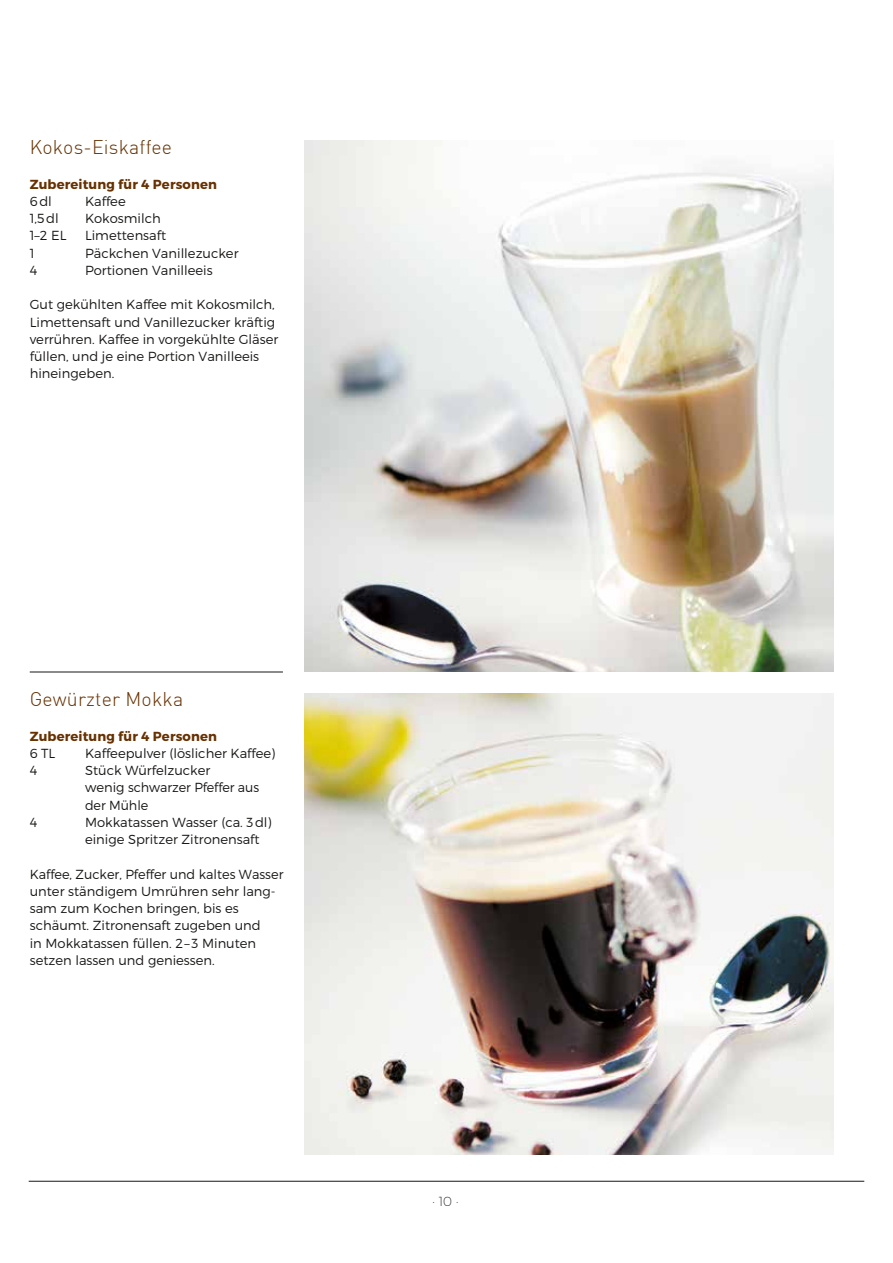
<style>
.page{position:relative;width:893px;height:1263px;background:#fff}
.page>*{position:absolute;margin:0;border:0;box-sizing:border-box;transform-origin:0 0}
.t1{font:300 19.5px "DIN";letter-spacing:.01em;color:#673100}
.t2{font:300 13.2px/17.2px "Montserrat";color:#181716}
.t3{font:700 13.2px "Montserrat";letter-spacing:.01em;color:#673100}
.t4{font:200 13.2px "Montserrat";color:#181716}
</style>
<div class="page">
<hr style="left:29px;top:1181px;width:835px;height:1px;background:#181716">
<img style="left:305px;top:141px;width:528px;height:531px">
<img style="left:305px;top:693px;width:528px;height:462px">
<hr style="left:30px;top:672px;width:253px;height:1px;background:#181716">
<h1 class="t1" style="left:30px;top:135px;width:144px">Kokos-Eiskaffee</h1>
<p class="t3" style="left:30px;top:176px;width:189px">Zubereitung für 4 Personen</p>
<p class="t2" style="left:30px;top:192px;width:24px">6dl</p>
<p class="t2" style="left:85px;top:192px;width:42px">Kaffee</p>
<p class="t2" style="left:30px;top:209px;width:31px">1,5dl</p>
<p class="t2" style="left:85px;top:209px;width:77px">Kokosmilch</p>
<p class="t2" style="left:30px;top:227px;width:38px">1–2 EL</p>
<p class="t2" style="left:85px;top:227px;width:83px">Limettensaft</p>
<p class="t2" style="left:30px;top:244px;width:6px">1</p>
<p class="t2" style="left:85px;top:244px;width:155px">Päckchen Vanillezucker</p>
<p class="t2" style="left:30px;top:261px;width:9px">4</p>
<p class="t2" style="left:85px;top:261px;width:129px">Portionen Vanilleeis</p>
<p class="t2" style="left:30px;top:296px;width:250px">Gut gekühlten Kaffee mit Kokosmilch, Limettensaft und Vanillezucker kräftig verrühren. Kaffee in vorgekühlte Gläser füllen, und je eine Portion Vanilleeis hineingeben.</p>
<h1 class="t1" style="left:30px;top:687px;width:155px">Gewürzter Mokka</h1>
<p class="t3" style="left:30px;top:728px;width:189px">Zubereitung für 4 Personen</p>
<p class="t2" style="left:30px;top:744px;width:27px">6 TL</p>
<p class="t2" style="left:85px;top:744px;width:192px">Kaffeepulver (löslicher Kaffee)</p>
<p class="t2" style="left:30px;top:761px;width:9px">4</p>
<p class="t2" style="left:85px;top:761px;width:176px">Stück Würfelzucker<br>wenig schwarzer Pfeffer aus der Mühle</p>
<p class="t2" style="left:30px;top:813px;width:9px">4</p>
<p class="t2" style="left:85px;top:813px;width:188px">Mokkatassen Wasser (ca. 3dl) einige Spritzer Zitronensaft</p>
<p class="t2" style="left:30px;top:865px;width:255px">Kaffee, Zucker, Pfeffer und kaltes Wasser unter ständigem Umrühren sehr lang&shy;sam zum Kochen bringen, bis es schäumt. Zitronensaft zugeben und<br>in Mokkatassen füllen. 2–3 Minuten setzen lassen und geniessen.</p>
<p class="t4" style="left:432px;top:1194px;width:27px">· 10 ·</p>
</div>
